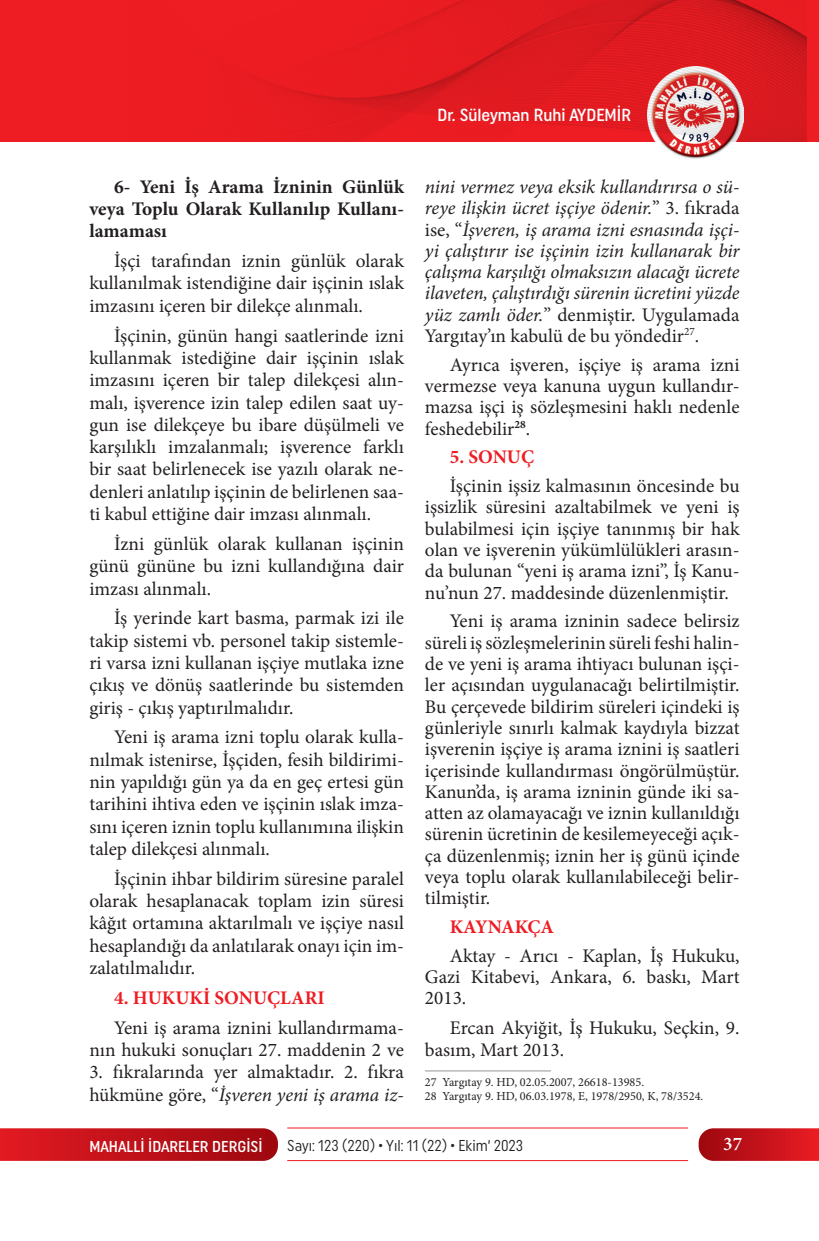
<style>
.page{position:relative;width:819px;height:1241px;background:#fff}
.page>*{position:absolute;margin:0;border:0;box-sizing:border-box;transform-origin:0 0}
.t1{font:19.25px/22.2px "Minion Pro";color:#231f20;text-align:justify}
.t2{font:italic 19.25px/21.3px "Minion Pro";letter-spacing:-.01em;color:#231f20;text-align:justify}
.t3{font:700 19.25px/22.2px "Minion Pro";color:#231f20;text-align:justify}
.t4{font:700 19.25px "Minion Pro";color:#ee1d23}
.t5{font:600 19.25px "Minion Pro";color:#fff}
.t6{font:500 17.5px "Uniform Condensed";color:#fff}
.t7{font:15.75px "Uniform Condensed";color:#231f20;scale:.95 1}
.t8{font:500 15.75px "Uniform Condensed";color:#fff}
.t9{font:12.25px/14.7px "Minion Pro";color:#231f20}
.s1{font-style:italic}
.s2{font-style:normal}
</style>
<div class="page">
<svg style="left:0;top:1128px;width:278px;height:32px;background:#c1151c"></svg>
<svg style="left:698px;top:1128px;width:121px;height:32px;background:#c61a22"></svg>
<hr style="left:287px;top:1127px;width:401px;height:1px;background:#ee1d23">
<hr style="left:287px;top:1159px;width:401px;height:1px;background:#ee1d23">
<div style="left:0;top:0;width:819px;height:141px;background:#ee1d23"></div>
<img style="left:647px;top:141px;width:96px;height:18px">
<img style="left:256px;top:0;width:550px;height:141px">
<hr style="left:425px;top:1070px;width:126px;height:1px;background:#939598">
<p class="t6" style="left:437px;top:105px;width:195px">Dr. Süleyman Ruhi AYDEMİR</p>
<p class="t3" style="left:89px;top:175px;width:316px;text-indent:25px">6- Yeni İş Arama İzninin Günlük veya Toplu Olarak Kullanılıp Kullanı&shy;lamaması</p>
<p class="t1" style="left:89px;top:250px;width:316px;text-indent:25px">İşçi tarafından iznin günlük olarak kullanılmak istendiğine dair işçinin ıslak imzasını içeren bir dilekçe alınmalı.</p>
<p class="t1" style="left:89px;top:324px;width:316px;text-indent:25px">İşçinin, günün hangi saatlerinde izni kullanmak istediğine dair işçinin ıslak imzasını içeren bir talep dilekçesi alın&shy;malı, işverence izin talep edilen saat uy&shy;gun ise dilekçeye bu ibare düşülmeli ve karşılıklı imzalanmalı; işverence farklı bir saat belirlenecek ise yazılı olarak ne&shy;denleri anlatılıp işçinin de belirlenen saa&shy;ti kabul ettiğine dair imzası alınmalı.</p>
<p class="t1" style="left:89px;top:532px;width:316px;text-indent:25px">İzni günlük olarak kullanan işçinin günü gününe bu izni kullandığına dair imzası alınmalı.</p>
<p class="t1" style="left:89px;top:607px;width:316px;text-indent:25px">İş yerinde kart basma, parmak izi ile takip sistemi vb. personel takip sistemle&shy;ri varsa izni kullanan işçiye mutlaka izne çıkış ve dönüş saatlerinde bu sistemden giriş - çıkış yaptırılmalıdır.</p>
<p class="t1" style="left:89px;top:726px;width:316px;text-indent:25px">Yeni iş arama izni toplu olarak kulla&shy;nılmak istenirse, İşçiden, fesih bildirimi&shy;nin yapıldığı gün ya da en geç ertesi gün tarihini ihtiva eden ve işçinin ıslak imza&shy;sını içeren iznin toplu kullanımına ilişkin talep dilekçesi alınmalı.</p>
<p class="t1" style="left:89px;top:867px;width:316px;text-indent:25px">İşçinin ihbar bildirim süresine paralel olarak hesaplanacak toplam izin süresi kâğıt ortamına aktarılmalı ve işçiye nasıl hesaplandığı da anlatılarak onayı için im&shy;zalatılmalıdır.</p>
<p class="t4" style="left:114px;top:983px;width:212px">4. HUKUKİ SONUÇLARI</p>
<p class="t1" style="left:89px;top:1016px;width:316px;text-align:right">Yeni iş arama iznini kullandırmama&shy;nın hukuki sonuçları 27. maddenin 2 ve</p>
<p class="t1" style="left:89px;top:1060px;width:316px">3. fıkralarında yer almaktadır. 2. fıkra hükmüne göre, “<span class="s1">İşveren yeni iş arama iz-</span></p>
<p class="t2" style="left:425px;top:176px;width:316px">nini vermez veya eksik kullandırırsa o sü&shy;reye ilişkin ücret işçiye ödenir.<span class="s2">” 3. fıkrada ise, “</span>İşveren, iş arama izni esnasında işçi&shy;yi çalıştırır ise işçinin izin kullanarak bir çalışma karşılığı olmaksızın alacağı ücrete ilaveten, çalıştırdığı sürenin ücretini yüzde yüz zamlı öder.<span class="s2">” denmiştir. Uygulamada Yargıtay’ın kabulü de bu yöndedir</span><sup>27</sup><span class="s2">.</span></p>
<p class="t1" style="left:425px;top:354px;width:316px;line-height:21.3px;text-indent:25px">Ayrıca işveren, işçiye iş arama izni vermezse veya kanuna uygun kullandır&shy;mazsa işçi iş sözleşmesini haklı nedenle feshedebilir<sup>28</sup>.</p>
<p class="t4" style="left:450px;top:443px;width:86px">5. SONUÇ</p>
<p class="t1" style="left:425px;top:475px;width:316px;line-height:21.3px;text-indent:25px">İşçinin işsiz kalmasının öncesinde bu işsizlik süresini azaltabilmek ve yeni iş bulabilmesi için işçiye tanınmış bir hak olan ve işverenin yükümlülükleri arasın&shy;da bulunan “yeni iş arama izni”, İş Kanu&shy;nu’nun 27. maddesinde düzenlenmiştir.</p>
<p class="t1" style="left:425px;top:610px;width:316px;line-height:21.3px;text-indent:25px">Yeni iş arama izninin sadece belirsiz süreli iş sözleşmelerinin süreli feshi halin&shy;de ve yeni iş arama ihtiyacı bulunan işçi&shy;ler açısından uygulanacağı belirtilmiştir.<br>Bu çerçevede bildirim süreleri içindeki iş günleriyle sınırlı kalmak kaydıyla bizzat işverenin işçiye iş arama iznini iş saatleri içerisinde kullandırması öngörülmüştür.<br>Kanun’da, iş arama izninin günde iki sa&shy;atten az olamayacağı ve iznin kullanıldığı sürenin ücretinin de kesilemeyeceği açık&shy;ça düzenlenmiş; iznin her iş günü içinde veya toplu olarak kullanılabileceği belir&shy;tilmiştir.</p>
<p class="t4" style="left:450px;top:913px;width:106px">KAYNAKÇA</p>
<p class="t1" style="left:425px;top:944px;width:316px;line-height:21.3px;text-indent:25px">Aktay - Arıcı - Kaplan, İş Hukuku, Gazi Kitabevi, Ankara, 6. baskı, Mart 2013.</p>
<p class="t1" style="left:425px;top:1016px;width:316px;text-indent:25px">Ercan Akyiğit, İş Hukuku, Seçkin, 9. basım, Mart 2013.</p>
<p class="t9" style="left:425px;top:1074px;width:280px">27 Yargıtay 9. HD, 02.05.2007, 26618-13985.<br>28 Yargıtay 9. HD, 06.03.1978, E, 1978/2950, K, 78/3524.</p>
<p class="t8" style="left:89px;top:1136px;width:175px">MAHALLİ İDARELER DERGİSİ</p>
<p class="t7" style="left:287px;top:1136px;width:250px">Sayı: 123 (220) • Yıl: 11 (22) • Ekim‘ 2023</p>
<p class="t5" style="left:723px;top:1130px;width:20px">37</p>
</div>
